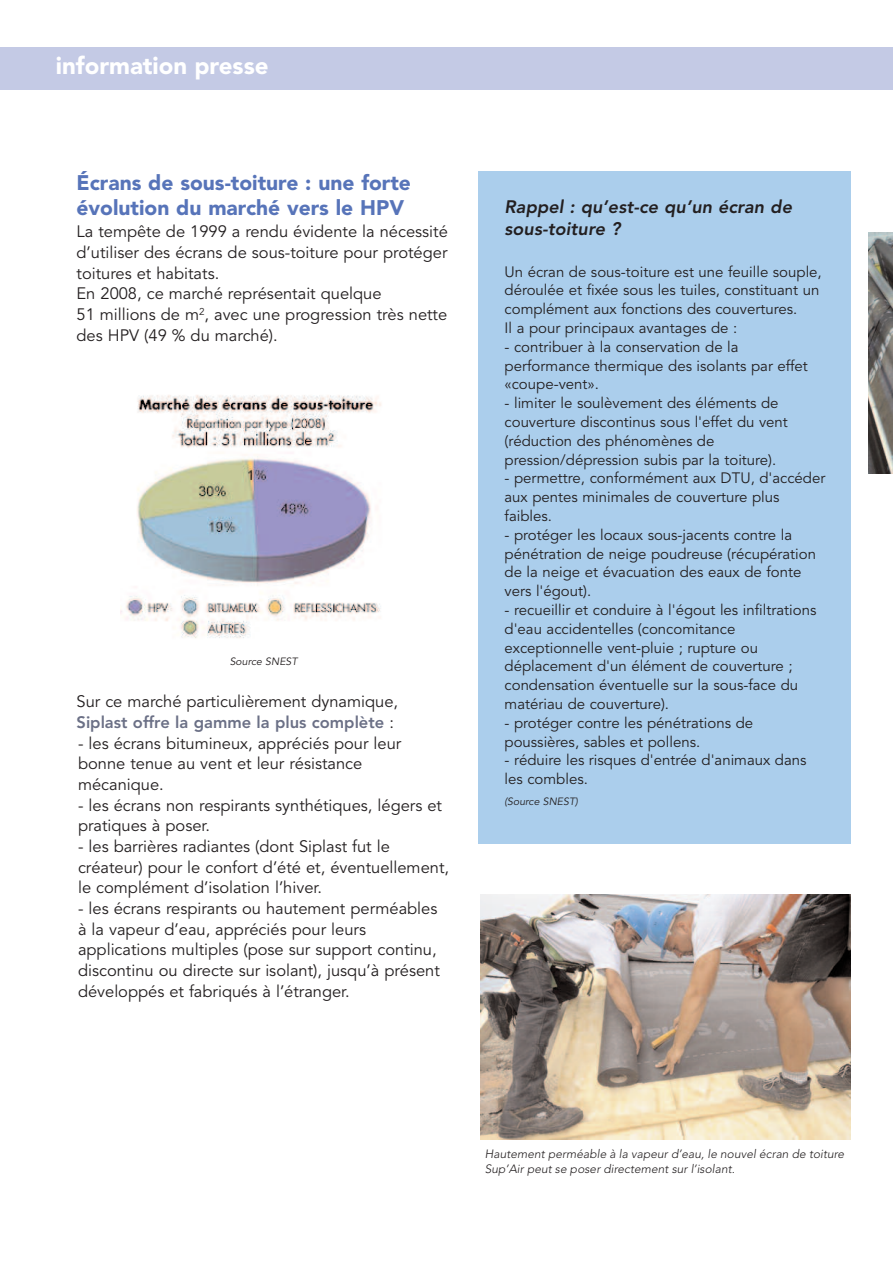
<style>
.page{position:relative;width:893px;height:1263px;background:#fff}
.page>*{position:absolute;margin:0;border:0;box-sizing:border-box;transform-origin:0 0}
.t1{font:900 24px "Avenir";color:#fff}
.t2{font:900 21px/25.2px "Avenir";color:#5774b9}
.t3{font:italic 800 18px/21.6px "Avenir";letter-spacing:.005em;color:#231f20}
.t4{font:16.5px/20.7px "Avenir";color:#231f20}
.t5{font:15px/18.8px "Avenir";color:#231f20}
.t6{font:italic 300 12px/14.4px "Avenir";letter-spacing:.005em;color:#231f20}
.t7{font:italic 10.5px "Avenir";letter-spacing:.005em;color:#231f20}
.s1{font-weight:800;color:#6b7086}
</style>
<div class="page">
<div style="left:478px;top:171px;width:372px;height:672px;background:#abceec"></div>
<div style="left:0;top:47px;width:893px;height:43px;background:#c4cae5"></div>
<img style="left:121px;top:395px;width:260px;height:243px">
<img style="left:480px;top:894px;width:370px;height:246px">
<svg style="left:868px;top:473px;width:25px;height:1px"></svg>
<img style="left:868px;top:233px;width:25px;height:240px">
<h1 class="t1" style="left:56px;top:56px;width:214px">information presse</h1>
<h2 class="t2" style="left:77px;top:172px;width:336px">Écrans de sous-toiture : une forte évolution du marché vers le HPV</h2>
<p class="t4" style="left:77px;top:223px;width:373px">La tempête de 1999 a rendu évidente la nécessité d’utiliser des écrans de sous-toiture pour protéger toitures et habitats.<br>En 2008, ce marché représentait quelque<br>51 millions de m<sup>2</sup>, avec une progression très nette des HPV (49 % du marché).</p>
<p class="t7" style="left:230px;top:657px;width:69px">Source SNEST</p>
<p class="t4" style="left:77px;top:692px;width:323px">Sur ce marché particulièrement dynamique,<br><span class="s1">Siplast offre la gamme la plus complète</span> :</p>
<p class="t4" style="left:78px;top:734px;width:325px">- les écrans bitumineux, appréciés pour leur bonne tenue au vent et leur résistance mécanique.</p>
<p class="t4" style="left:78px;top:796px;width:366px">- les écrans non respirants synthétiques, légers et pratiques à poser.</p>
<p class="t4" style="left:78px;top:837px;width:372px">- les barrières radiantes (dont Siplast fut le créateur) pour le confort d’été et, éventuellement, le complément d’isolation l’hiver.</p>
<p class="t4" style="left:78px;top:899px;width:363px">- les écrans respirants ou hautement perméables à la vapeur d’eau, appréciés pour leurs applications multiples (pose sur support continu, discontinu ou directe sur isolant), jusqu’à présent développés et fabriqués à l’étranger.</p>
<p class="t3" style="left:505px;top:198px;width:289px">Rappel : qu’est-ce qu’un écran de sous-toiture ?</p>
<p class="t5" style="left:505px;top:263px;width:319px">Un écran de sous-toiture est une feuille souple, déroulée et fixée sous les tuiles, constituant un complément aux fonctions des couvertures.<br>Il a pour principaux avantages de :</p>
<p class="t5" style="left:505px;top:338px;width:305px">- contribuer à la conservation de la performance thermique des isolants par effet «coupe-vent».</p>
<p class="t5" style="left:505px;top:395px;width:285px">- limiter le soulèvement des éléments de couverture discontinus sous l'effet du vent (réduction des phénomènes de pression/dépression subis par la toiture).</p>
<p class="t5" style="left:505px;top:470px;width:322px">- permettre, conformément aux DTU, d'accéder aux pentes minimales de couverture plus faibles.</p>
<p class="t5" style="left:505px;top:526px;width:313px">- protéger les locaux sous-jacents contre la pénétration de neige poudreuse (récupération de la neige et évacuation des eaux de fonte vers l'égout).</p>
<p class="t5" style="left:505px;top:602px;width:313px">- recueillir et conduire à l'égout les infiltrations d'eau accidentelles (concomitance exceptionnelle vent-pluie ; rupture ou déplacement d'un élément de couverture ; condensation éventuelle sur la sous-face du matériau de couverture).</p>
<p class="t5" style="left:505px;top:714px;width:250px">- protéger contre les pénétrations de poussières, sables et pollens.</p>
<p class="t5" style="left:505px;top:752px;width:304px">- réduire les risques d'entrée d'animaux dans les combles.</p>
<p class="t7" style="left:505px;top:797px;width:75px">(Source SNEST)</p>
<p class="t6" style="left:485px;top:1148px;width:361px">Hautement perméable à la vapeur d’eau, le nouvel écran de toiture<br>Sup’Air peut se poser directement sur l’isolant.</p>
</div>
